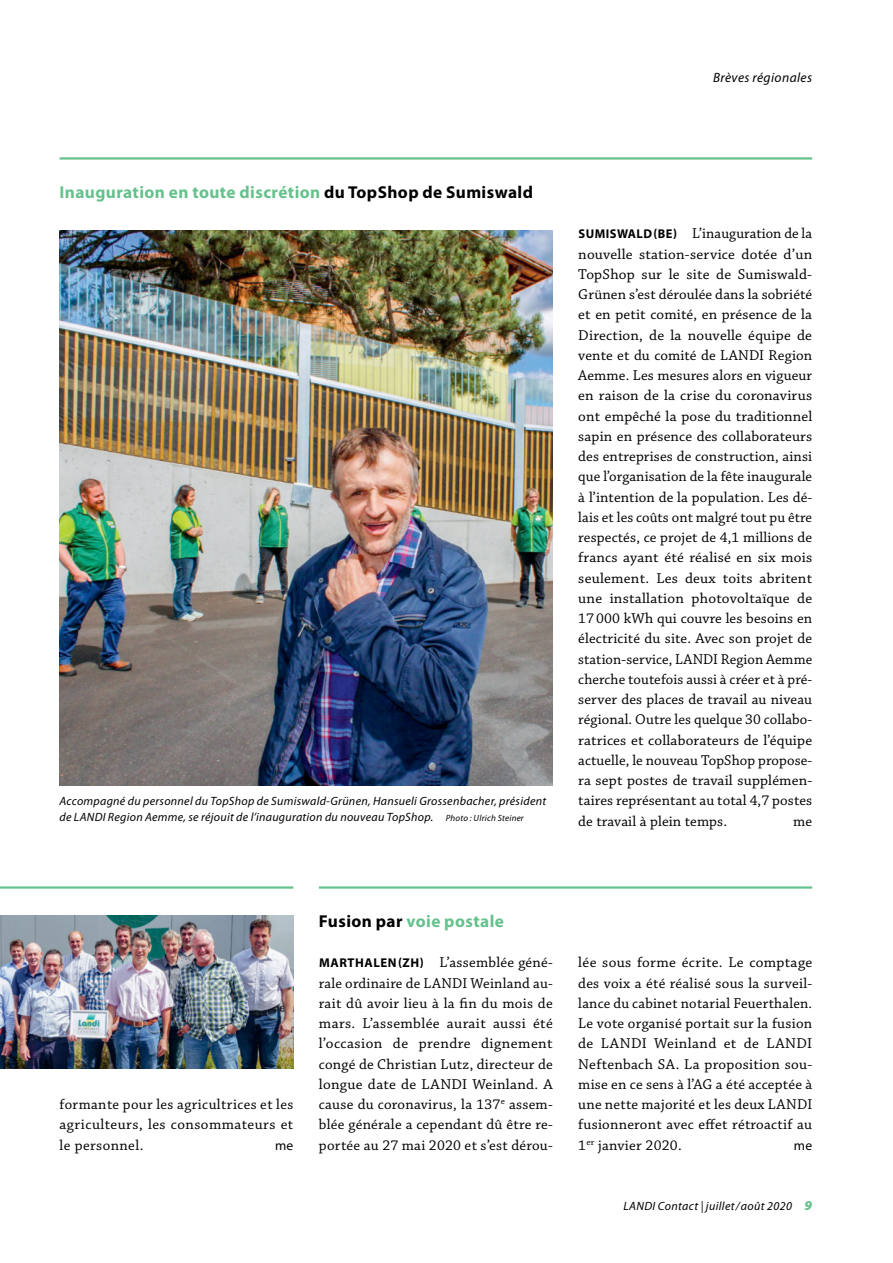
<style>
.page{position:relative;width:893px;height:1263px;background:#fff}
.page>*{position:absolute;margin:0;border:0;box-sizing:border-box;transform-origin:0 0}
.t1{font:700 17.25px "Myriad Pro";letter-spacing:.025em;color:#66c18c}
.t2{font:15px/20.2px "Chaparral Pro";letter-spacing:.015em;color:#000;text-align:justify}
.t3{font:italic 13.5px "Myriad Pro";letter-spacing:.03em;color:#000}
.t4{font:13.5px "Myriad Pro";color:#000}
.t5{font:italic 12px/15.8px "Myriad Pro";letter-spacing:.025em;color:#000}
.s1{color:#000}
.s2{font-size:9px}
.s3{font-family:"Myriad Pro";font-weight:700;font-size:12.75px}
.s4{font-weight:900;font-size:13.5px;color:#66c18c}
</style>
<div class="page">
<img style="left:60px;top:230px;width:493px;height:555px">
<img style="left:0;top:915px;width:293px;height:154px">
<hr style="left:60px;top:157px;width:752px;height:3px;background:#66c18c">
<hr style="left:0;top:886px;width:293px;height:3px;background:#66c18c">
<hr style="left:319px;top:886px;width:493px;height:3px;background:#66c18c">
<p class="t3" style="left:713px;top:71px;width:101px">Brèves régionales</p>
<p class="t1" style="left:60px;top:182px;width:475px">Inauguration en toute discrétion <span class="s1">du TopShop de Sumiswald</span></p>
<p class="t5" style="left:60px;top:794px;width:488px">Accompagné du personnel du TopShop de Sumiswald-Grünen, Hansueli Grossenbacher, président de LANDI Region Aemme, se réjouit de l’inauguration du nouveau TopShop. <span class="s2">Photo : Ulrich Steiner</span></p>
<p class="t2" style="left:578px;top:224px;width:235px"><span class="s3">SUMISWALD(BE)</span> L’inauguration de la nouvelle station-service dotée d’un TopShop sur le site de Sumiswald-Grünen s’est déroulée dans la sobriété et en petit comité, en présence de la Direction, de la nouvelle équipe de vente et du comité de LANDI Region Aemme. Les mesures alors en vigueur en raison de la crise du coronavirus ont empêché la pose du traditionnel sapin en présence des collaborateurs des entreprises de construction, ainsi que l’organisation de la fête inaugurale à l’intention de la population. Les dé&shy;lais et les coûts ont malgré tout pu être respectés, ce projet de 4,1 millions de francs ayant été réalisé en six mois seulement. Les deux toits abritent une installation photovoltaïque de 17 000 kWh qui couvre les besoins en électricité du site. Avec son projet de station-service, LANDI Region Aemme cherche toutefois aussi à créer et à pré&shy;server des places de travail au niveau régional. Outre les quelque 30 collabo&shy;ratrices et collaborateurs de l’équipe actuelle, le nouveau TopShop propose&shy;ra sept postes de travail supplémen&shy;taires représentant au total 4,7 postes de travail à plein temps.</p>
<p class="t2" style="left:793px;top:811px;width:21px">me</p>
<p class="t1" style="left:319px;top:911px;width:187px"><span class="s1">Fusion par</span> voie postale</p>
<p class="t2" style="left:60px;top:1095px;width:235px">formante pour les agricultrices et les agriculteurs, les consommateurs et le personnel.</p>
<p class="t4" style="left:275px;top:1138px;width:20px">me</p>
<p class="t2" style="left:319px;top:953px;width:235px"><span class="s3">MARTHALEN(ZH)</span> L’assemblée géné&shy;rale ordinaire de LANDI Weinland au&shy;rait dû avoir lieu à la fin du mois de mars. L’assemblée aurait aussi été l’occasion de prendre dignement congé de Christian Lutz, directeur de longue date de LANDI Weinland. A cause du coronavirus, la 137<sup>e</sup> assem&shy;blée générale a cependant dû être re&shy;portée au 27 mai 2020 et s’est dérou-</p>
<p class="t2" style="left:578px;top:953px;width:235px">lée sous forme écrite. Le comptage des voix a été réalisé sous la surveil&shy;lance du cabinet notarial Feuerthalen.<br>Le vote organisé portait sur la fusion de LANDI Weinland et de LANDI Neftenbach SA. La proposition sou&shy;mise en ce sens à l’AG a été acceptée à une nette majorité et les deux LANDI fusionneront avec effet rétroactif au 1<sup>er</sup> janvier 2020.</p>
<p class="t4" style="left:794px;top:1138px;width:20px">me</p>
<p class="t5" style="left:623px;top:1199px;width:190px">LANDI Contact | juillet/août 2020 <span class="s4">9</span></p>
</div>
